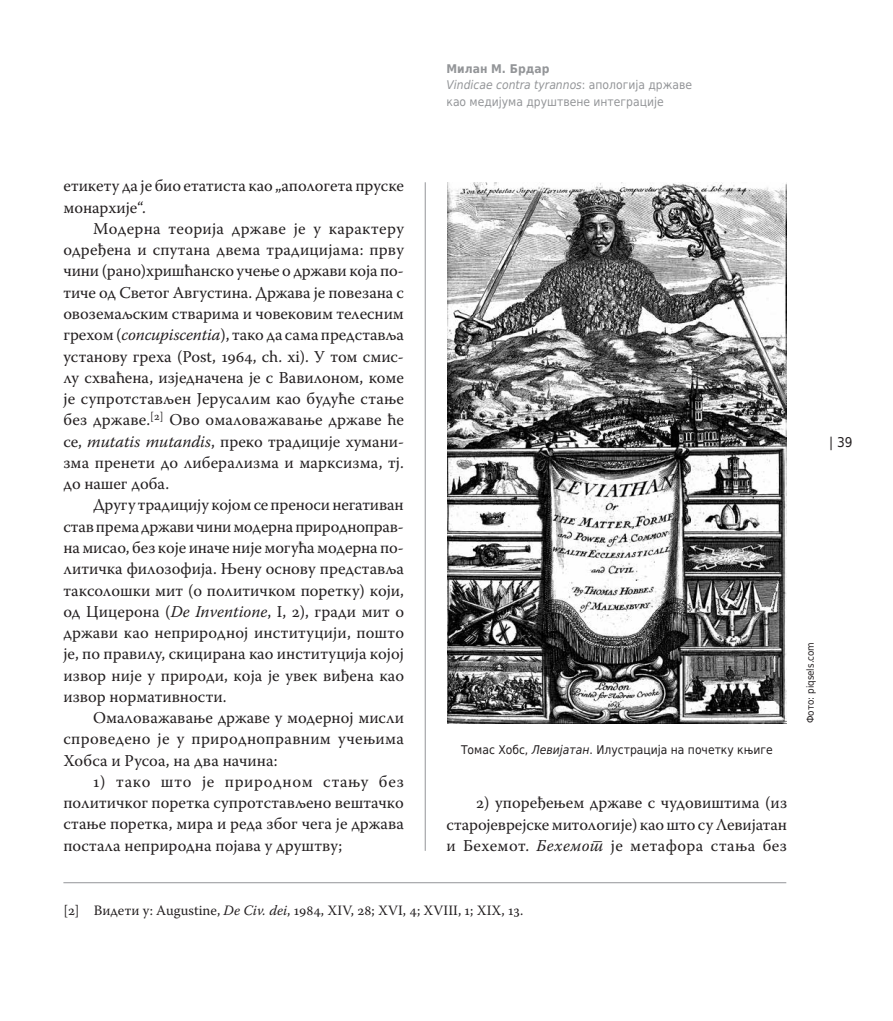
<style>
.page{position:relative;width:893px;height:1021px;background:#fff}
.page>*{position:absolute;margin:0;border:0;box-sizing:border-box;transform-origin:0 0}
.t1{font:16.5px/21.3px "Warnock Pro";letter-spacing:.005em;color:#231f20;text-align:justify}
.t2{font:14.25px "Warnock Pro";color:#231f20}
.t3{font:13.5px "DejaVu Sans Condensed";color:#231f20}
.t4{font:12px/16.5px "DejaVu Sans Condensed";color:#939598}
.t5{font:12px "DejaVu Sans Condensed";color:#231f20}
.t6{font:9.75px "DejaVu Sans Condensed";color:#231f20}
.s1{font-weight:700}
.s2{font-style:italic}
</style>
<div class="page">
<hr style="left:63px;top:882px;width:723px;height:1px;background:#939598">
<hr style="left:425px;top:182px;width:1px;height:668px;background:#939598">
<img style="left:448px;top:183px;width:338px;height:540px">
<p class="t4" style="left:446px;top:60px;width:247px"><span class="s1">Милан M. Брдар<br></span><span class="s2">Vindicae contra tyrannos</span>: апологија државе као медијума друштвене интеграције</p>
<p class="t1" style="left:63px;top:175px;width:342px">етикету да је био етатиста као „апологета пруске монархије“.</p>
<p class="t1" style="left:63px;top:218px;width:342px;text-indent:30px">Модерна теорија државе је у карактеру одређена и спутана двема традицијама: прву чини (рано)хришћанско учење о држави која по&shy;тиче од Светог Августина. Држава је повезана с овоземаљским стварима и човековим телесним грехом (<span class="s2">concupiscentia</span>), тако да сама представља установу греха (Post, 1964, ch. xi). У том смис&shy;лу схваћена, изједначена је с Вавилоном, коме је супротстављен Јерусалим као будуће стање без државе.<sup>[2]</sup> Ово омаловажавање државе ће се, <span class="s2">mutatis mutandis</span>, преко традиције хумани&shy;зма пренети до либерализма и марксизма, тј. до нашег доба.</p>
<p class="t1" style="left:63px;top:494px;width:342px;text-indent:30px">Другу традицију којом се преноси негативан став према држави чини модерна природноправ&shy;на мисао, без које иначе није могућа модерна по&shy;литичка филозофија. Њену основу представља таксолошки мит (о политичком поретку) који, од Цицерона (<span class="s2">De Inventione</span>, I, 2), гради мит о држави као неприродној институцији, пошто је, по правилу, скицирана као институција којој извор није у природи, која је увек виђена као извор нормативности.</p>
<p class="t1" style="left:63px;top:706px;width:342px;text-indent:30px">Омаловажавање државе у модерној мисли спроведено је у природноправним учењима Хобса и Русоа, на два начина:</p>
<p class="t1" style="left:63px;top:770px;width:342px;text-indent:30px">1) тако што је природном стању без политичког поретка супротстављено вештачко стање поретка, мира и реда због чега је држава постала неприродна појава у друштву;</p>
<p class="t3" style="left:829px;top:431px;width:25px">| 39</p>
<p class="t5" style="left:461px;top:739px;width:313px">Томас Хобс, <span class="s2">Левијатан</span>. Илустрација на почетку књиге</p>
<p class="t1" style="left:446px;top:792px;width:342px;text-indent:30px">2) упоређењем државе с чудовиштима (из старојеврејске митологије) као што су Левијатан и Бехемот. <span class="s2">Бехемот</span> је метафора стања без</p>
<p class="t6" style="left:802px;top:723px;width:83px;rotate:-90deg">Фото: piqsels.com</p>
<p class="t2" style="left:63px;top:901px;width:461px">[2] Видети у: Augustine, <span class="s2">De Civ. dei</span>, 1984, XIV, 28; XVI, 4; XVIII, 1; XIX, 13.</p>
</div>
